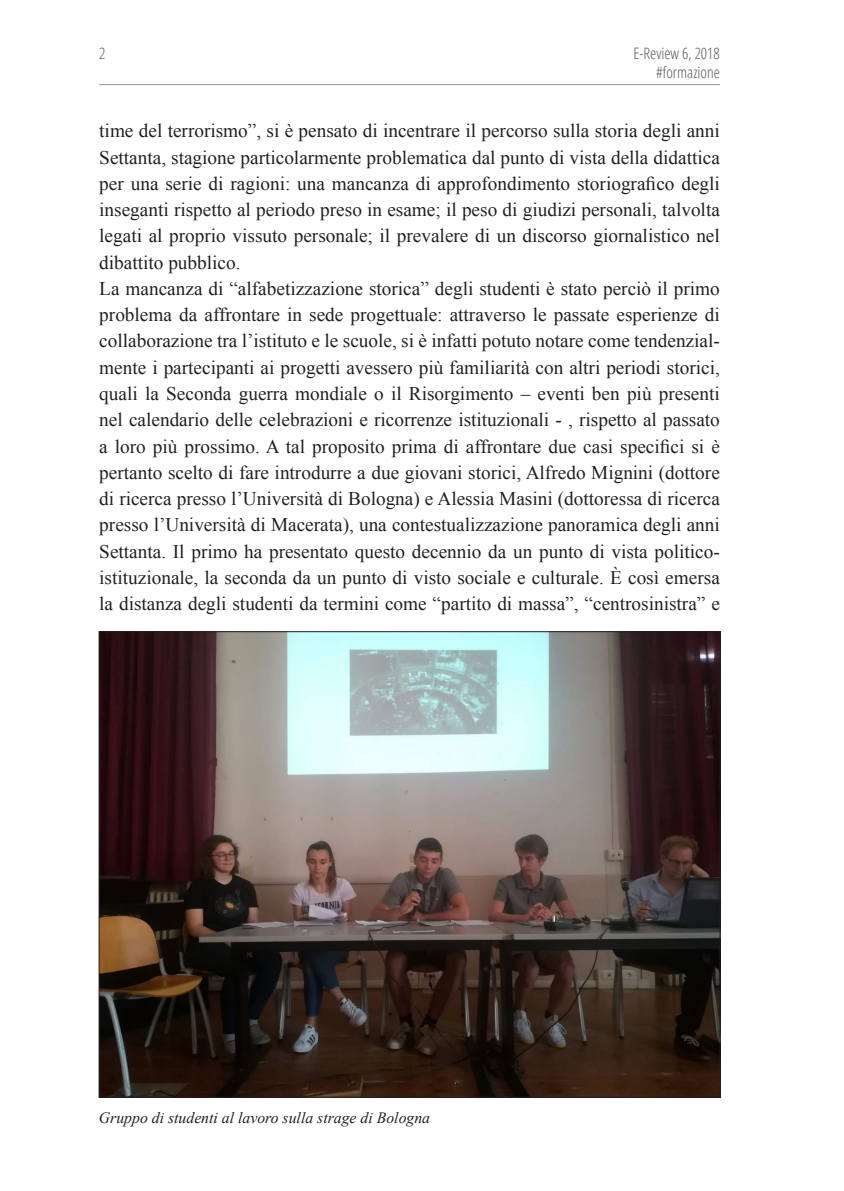
<style>
.page{position:relative;width:844px;height:1191px;background:#fff}
.page>*{position:absolute;margin:0;border:0;box-sizing:border-box;transform-origin:0 0}
.Testo_articoli{font:19.25px/26.2px "Times New Roman";color:#231f20;text-align:justify}
.Dida{font:italic 15.75px "Times New Roman";color:#231f20}
.Testatina_SINISTRA{font:300 condensed 15.75px "Open Sans";color:#57585a}
.Numeri_di_pagina_SIN{font:300 condensed 15.75px "Open Sans";color:#57585a}
</style>
<div class="page">
<hr style="left:99px;top:84px;width:620px;height:1px;background:#939598">
<img style="left:101px;top:633px;width:617px;height:462px">
<p class="Numeri_di_pagina_SIN" style="left:99px;top:42px;width:8px">2</p>
<p class="Testatina_SINISTRA" style="left:633px;top:42px;width:88px">E-Review 6, 2018</p>
<p class="Testatina_SINISTRA" style="left:656px;top:61px;width:65px">#formazione</p>
<p class="Testo_articoli" style="left:99px;top:118px;width:622px">time del terrorismo”, si è pensato di incentrare il percorso sulla storia degli anni Settanta, stagione particolarmente problematica dal punto di vista della didattica per una serie di ragioni: una mancanza di approfondimento storiografico degli inseganti rispetto al periodo preso in esame; il peso di giudizi personali, talvolta legati al proprio vissuto personale; il prevalere di un discorso giornalistico nel dibattito pubblico.</p>
<p class="Testo_articoli" style="left:99px;top:275px;width:622px">La mancanza di “alfabetizzazione storica” degli studenti è stato perciò il primo problema da affrontare in sede progettuale: attraverso le passate esperienze di collaborazione tra l’istituto e le scuole, si è infatti potuto notare come tendenzial&shy;mente i partecipanti ai progetti avessero più familiarità con altri periodi storici, quali la Seconda guerra mondiale o il Risorgimento – eventi ben più presenti nel calendario delle celebrazioni e ricorrenze istituzionali - , rispetto al passato a loro più prossimo. A tal proposito prima di affrontare due casi specifici si è pertanto scelto di fare introdurre a due giovani storici, Alfredo Mignini (dottore di ricerca presso l’Università di Bologna) e Alessia Masini (dottoressa di ricerca presso l’Università di Macerata), una contestualizzazione panoramica degli anni Settanta. Il primo ha presentato questo decennio da un punto di vista politico&shy;istituzionale, la seconda da un punto di visto sociale e culturale. È così emersa la distanza degli studenti da termini come “partito di massa”, “centrosinistra” e</p>
<p class="Dida" style="left:99px;top:1107px;width:333px">Gruppo di studenti al lavoro sulla strage di Bologna</p>
</div>
